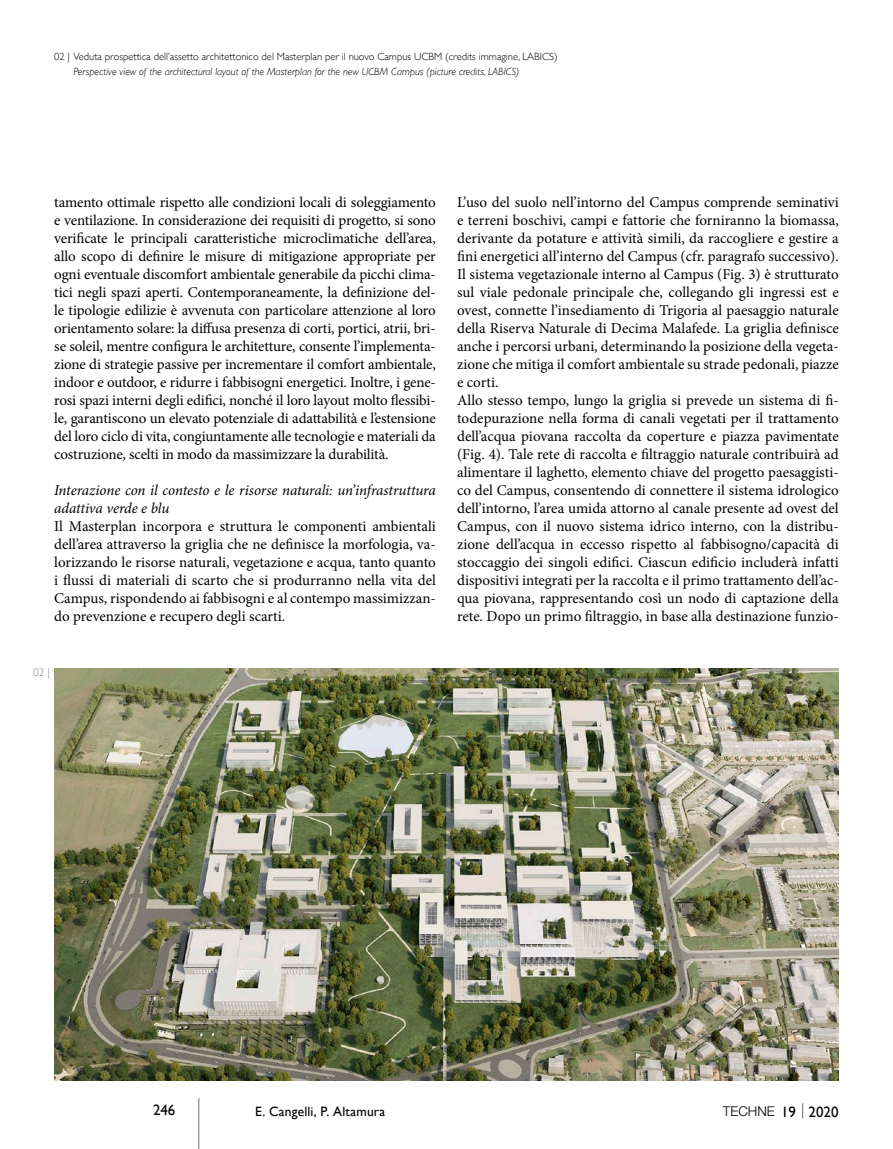
<style>
.page{position:relative;width:893px;height:1149px;background:#fff}
.page>*{position:absolute;margin:0;border:0;box-sizing:border-box;transform-origin:0 0}
.t1{font:15px/18px "Minion Pro";color:#000;text-align:justify}
.t2{font:italic 15px/18px "Minion Pro";letter-spacing:-.01em;color:#000}
.t3{font:15px "Gill Sans";color:#000}
.t4{font:13.5px "Gill Sans";letter-spacing:.015em;color:#000}
.t5{font:300 13.5px "Helvetica Neue LT Std";color:#000}
.t6{font:300 11.25px "Gill Sans";color:#878786}
.t7{font:300 10.5px "Gill Sans";color:#000}
.t8{font:italic 300 10.5px "Gill Sans";color:#000}
.s1{font-family:"Gill Sans";font-weight:400;font-size:15px}
</style>
<div class="page">
<svg style="left:802px;top:1103px;width:1px;height:15px"></svg>
<hr style="left:198px;top:1097px;width:1px;height:51px;background:#6e6e6e">
<img style="left:54px;top:668px;width:785px;height:412px">
<p class="t7" style="left:54px;top:49px;width:505px">02 | Veduta prospettica dell’assetto architettonico del Masterplan per il nuovo Campus UCBM (credits immagine, LABICS)</p>
<p class="t8" style="left:73px;top:66px;width:447px">Perspective view of the architectural layout of the Masterplan for the new UCBM Campus (picture credits, LABICS)</p>
<p class="t1" style="left:54px;top:193px;width:383px">tamento ottimale rispetto alle condizioni locali di soleggiamento e ventilazione. In considerazione dei requisiti di progetto, si sono verificate le principali caratteristiche microclimatiche dell’area, allo scopo di definire le misure di mitigazione appropriate per ogni eventuale discomfort ambientale generabile da picchi clima&shy;tici negli spazi aperti. Contemporaneamente, la definizione del&shy;le tipologie edilizie è avvenuta con particolare attenzione al loro orientamento solare: la diffusa presenza di corti, portici, atrii, bri&shy;se soleil, mentre configura le architetture, consente l’implementa&shy;zione di strategie passive per incrementare il comfort ambientale, indoor e outdoor, e ridurre i fabbisogni energetici. Inoltre, i gene&shy;rosi spazi interni degli edifici, nonché il loro layout molto flessibi&shy;le, garantiscono un elevato potenziale di adattabilità e l’estensione del loro ciclo di vita, congiuntamente alle tecnologie e materiali da costruzione, scelti in modo da massimizzare la durabilità.</p>
<p class="t2" style="left:54px;top:481px;width:383px">Interazione con il contesto e le risorse naturali: un’infrastruttura adattiva verde e blu</p>
<p class="t1" style="left:54px;top:517px;width:383px">Il Masterplan incorpora e struttura le componenti ambientali dell’area attraverso la griglia che ne definisce la morfologia, va&shy;lorizzando le risorse naturali, vegetazione e acqua, tanto quanto i flussi di materiali di scarto che si produrranno nella vita del Campus, rispondendo ai fabbisogni e al contempo massimizzan&shy;do prevenzione e recupero degli scarti.</p>
<p class="t6" style="left:33px;top:663px;width:18px">02 |</p>
<p class="t1" style="left:457px;top:193px;width:383px;text-align:left">L’uso del suolo nell’intorno del Campus comprende seminativi e terreni boschivi, campi e fattorie che forniranno la biomassa, derivante da potature e attività simili, da raccogliere e gestire a fini energetici all’interno del Campus (cfr. paragrafo successivo).<br>Il sistema vegetazionale interno al Campus (Fig. 3) è strutturato sul viale pedonale principale che, collegando gli ingressi est e ovest, connette l’insediamento di Trigoria al paesaggio naturale della Riserva Naturale di Decima Malafede. La griglia definisce anche i percorsi urbani, determinando la posizione della vegeta&shy;zione che mitiga il comfort ambientale su strade pedonali, piazze e corti.<br>Allo stesso tempo, lungo la griglia si prevede un sistema di fi&shy;todepurazione nella forma di canali vegetati per il trattamento dell’acqua piovana raccolta da coperture e piazza pavimentate (Fig. 4). Tale rete di raccolta e filtraggio naturale contribuirà ad alimentare il laghetto, elemento chiave del progetto paesaggisti&shy;co del Campus, consentendo di connettere il sistema idrologico dell’intorno, l’area umida attorno al canale presente ad ovest del Campus, con il nuovo sistema idrico interno, con la distribu&shy;zione dell’acqua in eccesso rispetto al fabbisogno/capacità di stoccaggio dei singoli edifici. Ciascun edificio includerà infatti dispositivi integrati per la raccolta e il primo trattamento dell’ac&shy;qua piovana, rappresentando così un nodo di captazione della rete. Dopo un primo filtraggio, in base alla destinazione funzio-</p>
<p class="t3" style="left:153px;top:1100px;width:24px">246</p>
<p class="t4" style="left:255px;top:1102px;width:132px">E. Cangelli, P. Altamura</p>
<p class="t5" style="left:723px;top:1102px;width:117px">TECHNE <span class="s1">19 2020</span></p>
</div>
